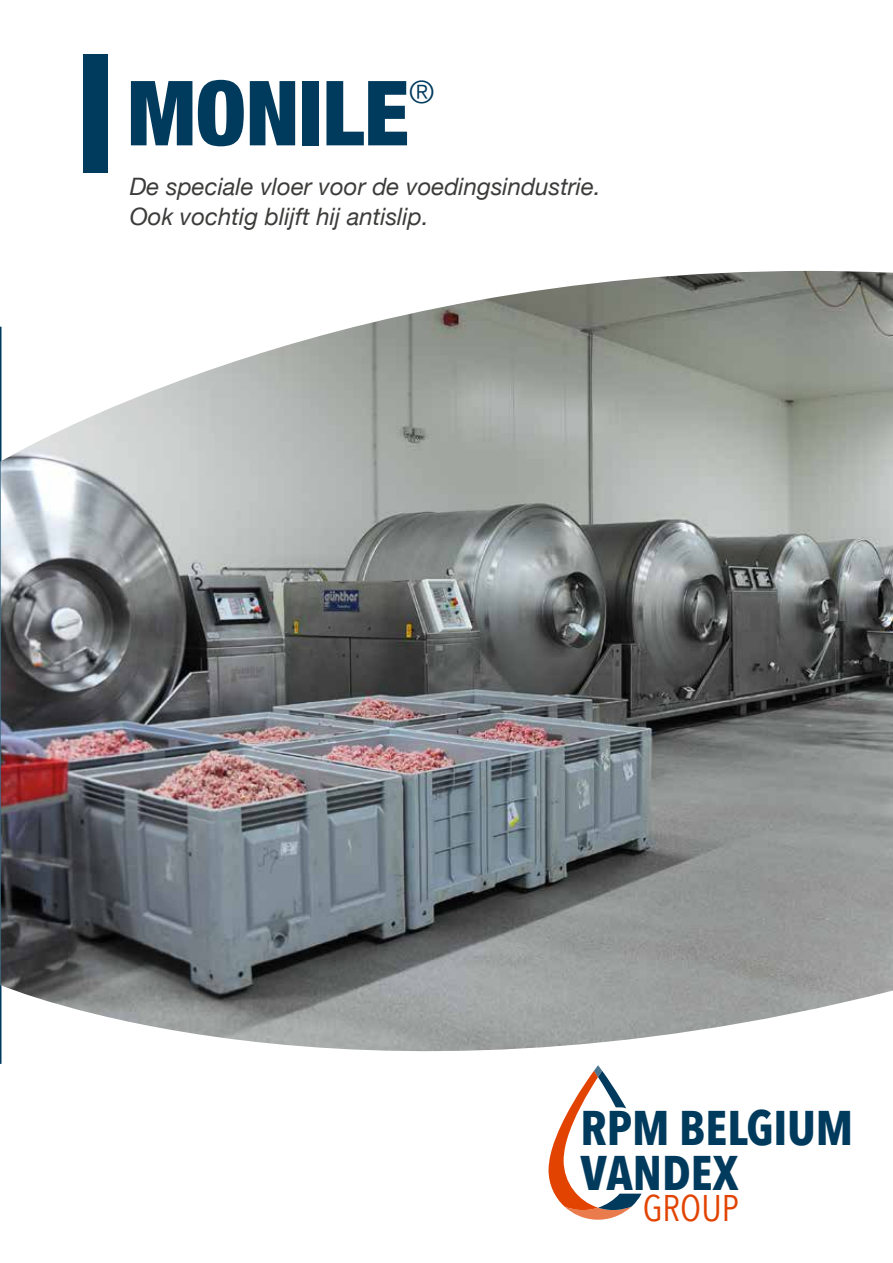
<style>
.page{position:relative;width:893px;height:1263px;background:#fff}
.page>*{position:absolute;margin:0;border:0;box-sizing:border-box;transform-origin:0 0}
.t1{font:900 condensed 90px "Helvetica Neue";color:#003a5d}
.t2{font:700 48.6px/44.5px "Avenir Next Condensed";color:#003a5d}
.t3{font:37.05px "Avenir Next Condensed";color:#e24301}
.t4{font:300 31.5px "Helvetica Neue";color:#003a5d}
.t5{font:italic 24px/30px "Helvetica Neue";color:#3c3c3b}
</style>
<div class="page">
<svg style="left:0;top:327px;width:1px;height:737px"></svg>
<div style="left:83px;top:54px;width:24px;height:118px;background:#003a5d"></div>
<img style="left:1px;top:271px;width:892px;height:782px">
<svg style="left:549px;top:1065px;width:93px;height:155px"></svg>
<h1 class="t1" style="left:128px;top:39px;width:283px">MONILE</h1>
<h3 class="t4" style="left:409px;top:67px;width:27px">®</h3>
<p class="t5" style="left:130px;top:173px;width:473px">De speciale vloer voor de voedingsindustrie.<br>Ook vochtig blijft hij antislip.</p>
<h2 class="t2" style="left:580px;top:1105px;width:274px">RPM BELGIUM<br>VANDEX</h2>
<h3 class="t3" style="left:643px;top:1176px;width:97px">GROUP</h3>
</div>
